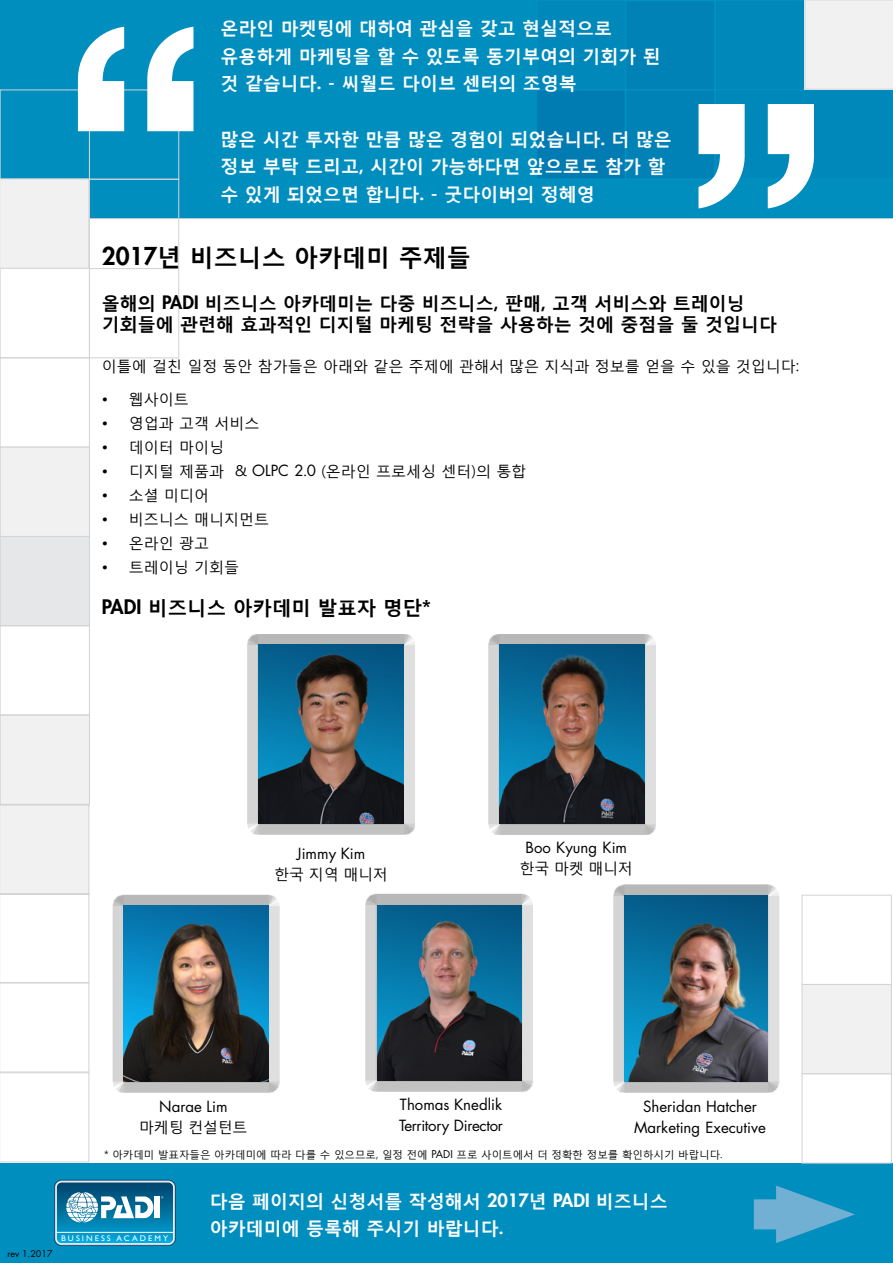
<style>
.page{position:relative;width:893px;height:1263px;background:#fff}
.page>*{position:absolute;margin:0;border:0;box-sizing:border-box;transform-origin:0 0}
.t1{font:700 325.5px "Helvetica Neue";color:#fff}
.t2{font:700 325.2px "Helvetica Neue";color:#fff}
.t3{font:700 24px "Malgun Gothic";color:#000}
.t4{font:700 19.5px "Malgun Gothic";color:#000}
.t5{font:700 18px/27.6px "Malgun Gothic";color:#fff}
.t6{font:700 18px/21.6px "Malgun Gothic";color:#000}
.t7{font:15px "Malgun Gothic";color:#000}
.t8{font:15px/21px "Futura Std";color:#000;text-align:center}
.t9{font:15px/21px "Futura Std";letter-spacing:-.02em;color:#000}
.t10{font:10.5px "Malgun Gothic";color:#000}
.t11{font:9px "Futura Std";color:#000}
.t12{font:8.25px "Gill Sans";letter-spacing:.245em;color:#fff}
.s1{font-family:"Futura Std";font-weight:800}
.s2{font-family:"Futura Std"}
</style>
<div class="page">
<div style="left:0;top:0;width:893px;height:219px;background:#008ebf"></div>
<div style="left:0;top:536px;width:89px;height:90px;background:#e6e7e8"></div>
<div style="left:0;top:536px;width:90px;height:90px;border:1px solid #d1d3d4"></div>
<div style="left:0;top:715px;width:89px;height:89px;background:#f1f1f2"></div>
<div style="left:0;top:715px;width:90px;height:90px;border:1px solid #d1d3d4"></div>
<div style="left:0;top:805px;width:89px;height:89px;background:#f1f1f2"></div>
<div style="left:0;top:805px;width:89px;height:90px;border:1px solid #d1d3d4"></div>
<div style="left:0;top:982px;width:89px;height:90px;border:1px solid #d1d3d4"></div>
<div style="left:0;top:1072px;width:89px;height:90px;border:1px solid #d1d3d4"></div>
<div style="left:0;top:893px;width:89px;height:90px;border:1px solid #d1d3d4"></div>
<div style="left:0;top:357px;width:90px;height:90px;border:1px solid #d1d3d4"></div>
<div style="left:0;top:447px;width:89px;height:89px;background:#f1f1f2"></div>
<div style="left:0;top:447px;width:90px;height:90px;border:1px solid #d1d3d4"></div>
<div style="left:0;top:625px;width:90px;height:90px;border:1px solid #d1d3d4"></div>
<div style="left:0;top:268px;width:90px;height:90px;border:1px solid #d1d3d4"></div>
<div style="left:89px;top:179px;width:90px;height:90px;border:1px solid #d1d3d4"></div>
<div style="left:89px;top:268px;width:90px;height:90px;border:1px solid #d1d3d4"></div>
<div style="left:89px;top:90px;width:90px;height:90px;border:1px solid #d1d3d4"></div>
<div style="left:0;top:1163px;width:893px;height:100px;background:#008ebf"></div>
<div style="left:802px;top:895px;width:90px;height:90px;background:#fff;border:1px solid #d1d3d4"></div>
<div style="left:802px;top:1073px;width:90px;height:90px;background:#fff;border:1px solid #d1d3d4"></div>
<div style="left:802px;top:984px;width:90px;height:90px;background:#f1f1f2;border:1px solid #d1d3d4"></div>
<div style="left:536px;top:0;width:90px;height:90px;background:#08b"></div>
<div style="left:715px;top:0;width:90px;height:90px;background:#08b"></div>
<div style="left:715px;top:89px;width:90px;height:90px;background:#08b"></div>
<div style="left:803px;top:90px;width:90px;height:90px;background:#08b"></div>
<div style="left:625px;top:0;width:90px;height:90px;background:#0082b7"></div>
<div style="left:625px;top:90px;width:90px;height:90px;background:#0082b7"></div>
<div style="left:536px;top:90px;width:90px;height:90px;background:#007cb3"></div>
<svg style="left:54px;top:1180px;width:122px;height:66px"></svg>
<div style="left:155px;top:1196px;width:5px;height:22px;background:#fff"></div>
<div style="left:754px;top:1199px;width:51px;height:30px;background:#72b0d3"></div>
<svg style="left:776px;top:1185px;width:79px;height:58px"></svg>
<div style="left:366px;top:900px;width:167px;height:192px;background:#c2c2c2"></div>
<div style="left:366px;top:894px;width:167px;height:192px;background:#000;opacity:.75"></div>
<img style="left:377px;top:905px;width:145px;height:175px">
<div style="left:488px;top:640px;width:168px;height:195px;background:#000;opacity:.75"></div>
<div style="left:488px;top:634px;width:168px;height:195px;background:#000;opacity:.75"></div>
<img style="left:500px;top:645px;width:144px;height:179px">
<div style="left:613px;top:891px;width:166px;height:201px;background:#000;opacity:.75"></div>
<div style="left:613px;top:884px;width:166px;height:202px;background:#000;opacity:.75"></div>
<img style="left:624px;top:896px;width:144px;height:185px">
<div style="left:0;top:179px;width:89px;height:89px;background:#f1f1f2"></div>
<div style="left:0;top:178px;width:89px;height:91px;border:1px solid #d1d3d4"></div>
<div style="left:805px;top:0;width:88px;height:90px;background:#f1f1f2"></div>
<div style="left:247px;top:640px;width:168px;height:195px;background:#c2c2c2"></div>
<div style="left:247px;top:634px;width:168px;height:195px;background:#000;opacity:.75"></div>
<img style="left:259px;top:645px;width:145px;height:178px">
<div style="left:112px;top:901px;width:168px;height:191px;background:#000;opacity:.75"></div>
<div style="left:112px;top:894px;width:168px;height:192px;background:#000;opacity:.75"></div>
<img style="left:124px;top:905px;width:144px;height:176px">
<h1 class="t1" style="left:60px;top:-58px;width:152px">“</h1>
<p class="t5" style="left:221px;top:14px;width:442px">온라인 마켓팅에 대하여 관심을 갖고 현실적으로 유용하게 마케팅을 할 수 있도록 동기부여의 기회가 된 것 같습니다. - 씨월드 다이브 센터의 조영복</p>
<p class="t5" style="left:221px;top:124px;width:453px">많은 시간 투자한 만큼 많은 경험이 되었습니다. 더 많은 정보 부탁 드리고, 시간이 가능하다면 앞으로도 참가 할 수 있게 되었으면 합니다. - 굿다이버의 정혜영</p>
<h2 class="t2" style="left:831px;top:293px;width:152px;rotate:-180deg">“</h2>
<h3 class="t3" style="left:102px;top:242px;width:370px"><span class="s1">2017</span>년 비즈니스 아카데미 주제들</h3>
<p class="t6" style="left:102px;top:292px;width:677px">올해의 <span class="s1">PADI</span> 비즈니스 아카데미는 다중 비즈니스, 판매, 고객 서비스와 트레이닝 기회들에 관련해 효과적인 디지털 마케팅 전략을 사용하는 것에 중점을 둘 것입니다</p>
<p class="t7" style="left:102px;top:357px;width:699px">이틀에 걸친 일정 동안 참가들은 아래와 같은 주제에 관해서 많은 지식과 정보를 얻을 수 있을 것입니다:</p>
<p class="t7" style="left:102px;top:390px;width:88px">• 웹사이트</p>
<p class="t7" style="left:102px;top:414px;width:159px">• 영업과 고객 서비스</p>
<p class="t7" style="left:102px;top:438px;width:124px">• 데이터 마이닝</p>
<p class="t7" style="left:102px;top:462px;width:426px">• 디지털 제품과 &amp; <span class="s2">OLPC 2</span>.<span class="s2">0</span> (온라인 프로세싱 센터)의 통합</p>
<p class="t7" style="left:102px;top:486px;width:109px">• 소셜 미디어</p>
<p class="t7" style="left:102px;top:510px;width:169px">• 비즈니스 매니지먼트</p>
<p class="t7" style="left:102px;top:534px;width:109px">• 온라인 광고</p>
<p class="t7" style="left:102px;top:558px;width:139px">• 트레이닝 기회들</p>
<p class="t4" style="left:102px;top:595px;width:331px"><span class="s1">PADI</span> 비즈니스 아카데미 발표자 명단*</p>
<p class="t8" style="left:297px;top:843px;width:70px">Jimmy Kim</p>
<p class="t7" style="left:275px;top:865px;width:115px">한국 지역 매니저</p>
<p class="t8" style="left:526px;top:837px;width:103px">Boo Kyung Kim</p>
<p class="t7" style="left:520px;top:859px;width:115px">한국 마켓 매니저</p>
<p class="t11" style="left:7px;top:1248px;width:47px">rev 1.2017</p>
<p class="t8" style="left:159px;top:1096px;width:70px">Narae Lim</p>
<p class="t7" style="left:139px;top:1118px;width:110px">마케팅 컨설턴트</p>
<p class="t9" style="left:399px;top:1094px;width:105px">Thomas Knedlik<br>Territory Director</p>
<p class="t8" style="left:634px;top:1096px;width:133px">Sheridan Hatcher<br>Marketing Executive</p>
<p class="t10" style="left:104px;top:1148px;width:620px">* 아카데미 발표자들은 아카데미에 따라 다를 수 있으므로, 일정 전에 <span class="s2">PADI</span> 프로 사이트에서 더 정확한 정보를 확인하시기 바랍니다.</p>
<p class="t5" style="left:210px;top:1186px;width:460px">다음 페이지의 신청서를 작성해서 <span class="s1">2017</span>년 <span class="s1">PADI</span> 비즈니스 아카데미에 등록해 주시기 바랍니다.</p>
<p class="t12" style="left:61px;top:1233px;width:109px">BUSINESS ACADEMY</p>
</div>
